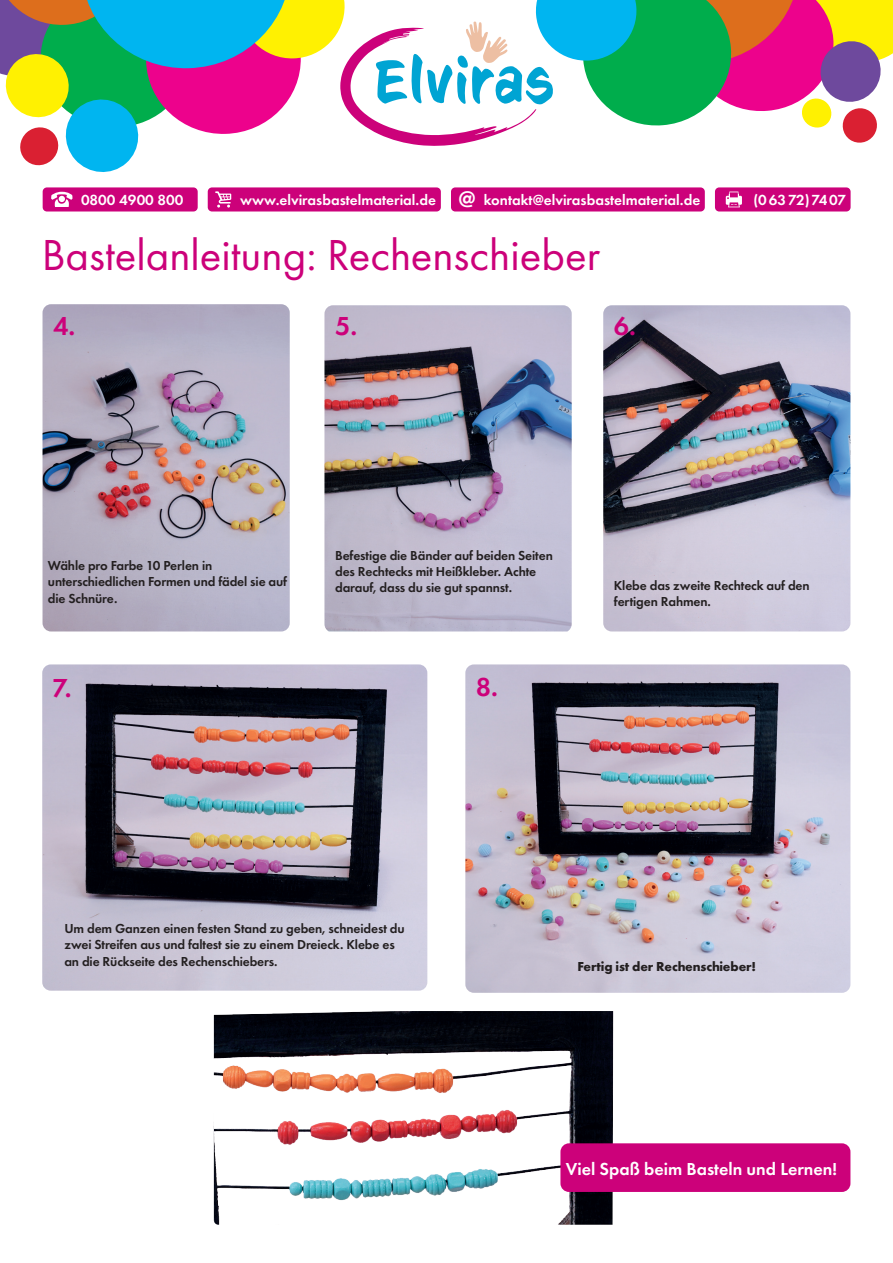
<style>
.page{position:relative;width:893px;height:1263px;background:#fff}
.page>*{position:absolute;margin:0;border:0;box-sizing:border-box;transform-origin:0 0}
.t1{font:45px "Futura PT";color:#cc017a}
.t2{font:600 27px "Futura PT";color:#cc017a}
.t3{font:600 18px "Futura PT";color:#fff}
.t4{font:600 15.15px "Futura PT";color:#fff}
.t5{font:600 13.5px/16.2px "Futura PT";letter-spacing:-.01em;color:#231f20}
.t6{font:700 13.5px "Futura PT";letter-spacing:-.01em;color:#231f20}
.s1{font-size:23.55px}
</style>
<div class="page">
<div style="left:451px;top:187px;width:254px;height:24px;background:#cc017a;border-radius:4px"></div>
<div style="left:208px;top:187px;width:233px;height:24px;background:#cc017a;border-radius:4px"></div>
<svg style="left:215px;top:191px;width:16px;height:17px"></svg>
<div style="left:715px;top:187px;width:136px;height:24px;background:#cc017a;border-radius:4px"></div>
<svg style="left:726px;top:192px;width:16px;height:15px"></svg>
<div style="left:43px;top:187px;width:155px;height:24px;background:#cc017a;border-radius:4px"></div>
<svg style="left:51px;top:192px;width:22px;height:15px"></svg>
<svg style="left:0;top:0;width:893px;height:172px"></svg>
<img style="left:603px;top:305px;width:247px;height:326px">
<img style="left:42px;top:664px;width:385px;height:327px">
<img style="left:465px;top:664px;width:385px;height:329px">
<img style="left:324px;top:305px;width:248px;height:326px">
<img style="left:43px;top:304px;width:247px;height:327px">
<img style="left:214px;top:1011px;width:400px;height:214px">
<div style="left:560px;top:1143px;width:290px;height:49px;background:#cc017a;border-radius:9px"></div>
<p class="t4" style="left:81px;top:190px;width:104px">0800 4900 800</p>
<p class="t4" style="left:240px;top:191px;width:462px">www.elvirasbastelmaterial.de <span class="s1">@</span> kontakt@elvirasbastelmaterial.de</p>
<p class="t4" style="left:753px;top:190px;width:94px">(06372)7407</p>
<h1 class="t1" style="left:42px;top:228px;width:560px">Bastelanleitung: Rechenschieber</h1>
<h2 class="t2" style="left:53px;top:309px;width:24px">4.</h2>
<h2 class="t2" style="left:335px;top:309px;width:24px">5.</h2>
<h2 class="t2" style="left:614px;top:309px;width:24px">6.</h2>
<p class="t5" style="left:48px;top:557px;width:241px">Wähle pro Farbe 10 Perlen in unterschiedlichen Formen und fädel sie auf die Schnüre.</p>
<p class="t5" style="left:335px;top:547px;width:219px">Befestige die Bänder auf beiden Seiten des Rechtecks mit Heißkleber. Achte darauf, dass du sie gut spannst.</p>
<h2 class="t2" style="left:52px;top:671px;width:21px">7.</h2>
<h2 class="t2" style="left:476px;top:670px;width:24px">8.</h2>
<p class="t5" style="left:614px;top:577px;width:197px">Klebe das zweite Rechteck auf den fertigen Rahmen.</p>
<p class="t5" style="left:64px;top:920px;width:342px">Um dem Ganzen einen festen Stand zu geben, schneidest du zwei Streifen aus und faltest sie zu einem Dreieck. Klebe es an die Rückseite des Rechenschiebers.</p>
<p class="t6" style="left:577px;top:958px;width:180px">Fertig ist der Rechenschieber!</p>
<h3 class="t3" style="left:566px;top:1157px;width:273px">Viel Spaß beim Basteln und Lernen!</h3>
</div>
